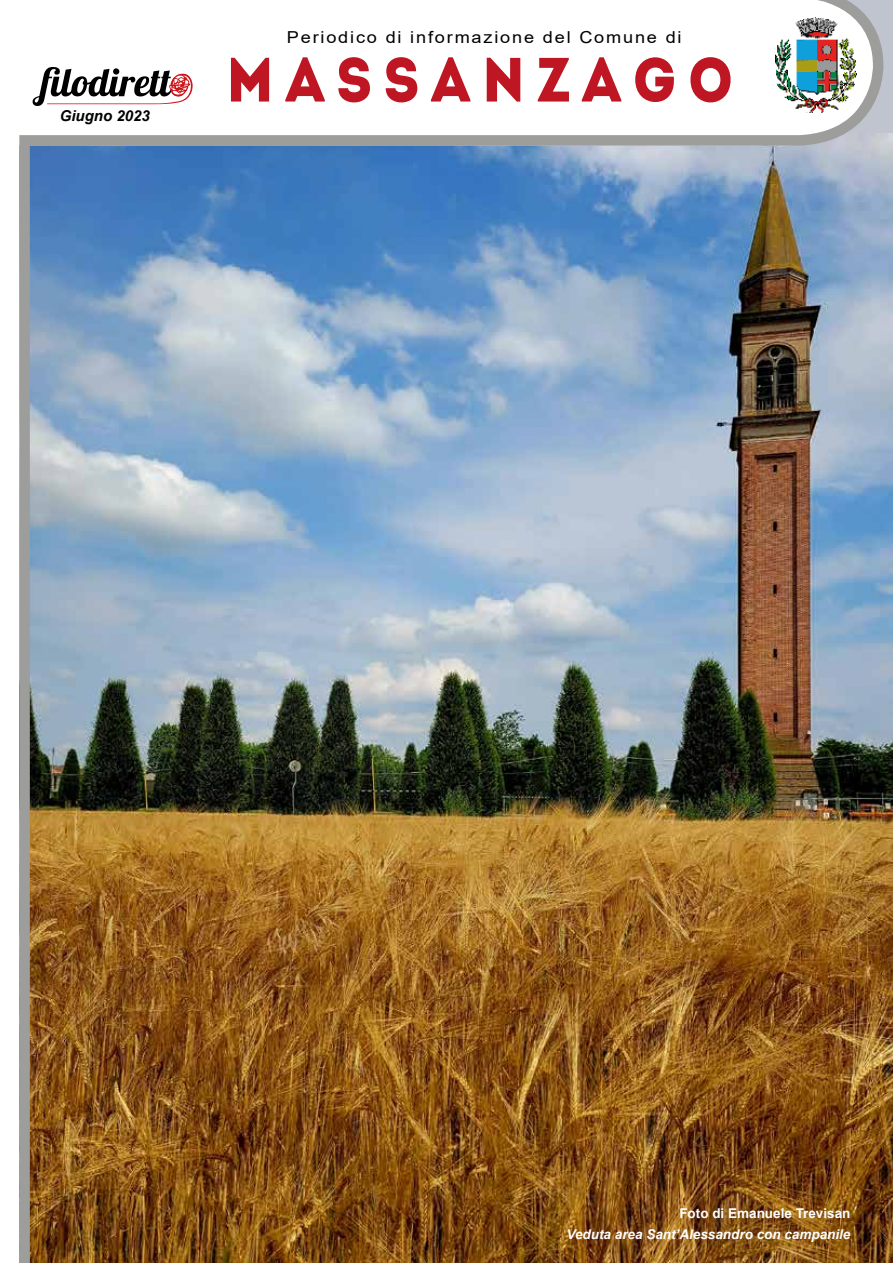
<style>
.page{position:relative;width:893px;height:1263px;background:#fff}
.page>*{position:absolute;margin:0;border:0;box-sizing:border-box;transform-origin:0 0}
.t1{font:62.4px "Intro";letter-spacing:.2em;color:#be1622;scale:.9 1}
.t2{font:16.5px "Arial";letter-spacing:.1em;color:#000;scale:1.1 1}
.t3{font:italic 700 15px "Arial";color:#000}
.t4{font:italic 700 13.5px "Arial";color:#fff}
.t5{font:700 13.5px "Arial";color:#fff}
</style>
<div class="page">
<div style="left:804px;top:0;width:89px;height:136px;background:#c0c4cf"></div>
<img style="left:19px;top:0;width:869px;height:1263px">
<p class="t3" style="left:60px;top:105px;width:92px">Giugno 2023</p>
<p class="t2" style="left:287px;top:26px;width:360px">Periodico di informazione del Comune di</p>
<h1 class="t1" style="left:226px;top:42px;width:565px">MASSANZAGO</h1>
<p class="t5" style="left:679px;top:1203px;width:173px">Foto di Emanuele Trevisan</p>
<p class="t4" style="left:567px;top:1225px;width:285px">Veduta area Sant’Alessandro con campanile</p>
</div>
